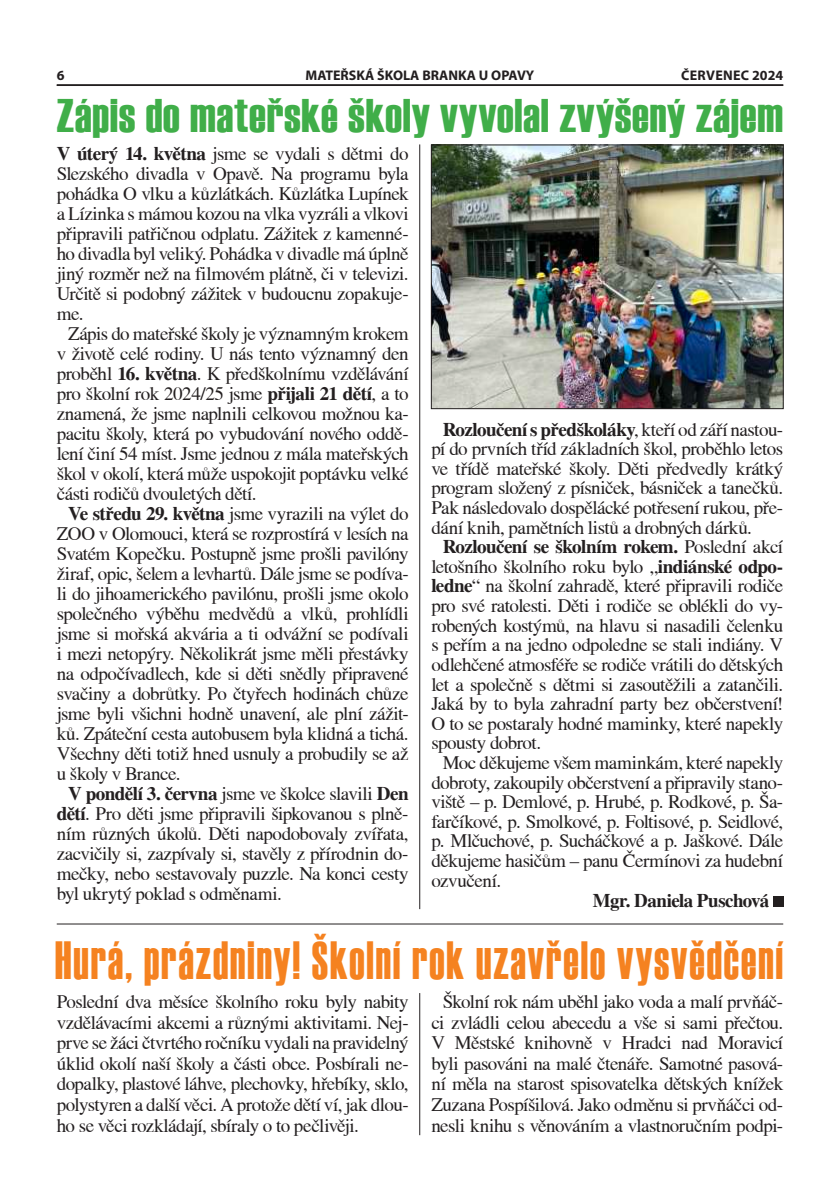
<style>
.page{position:relative;width:840px;height:1191px;background:#fff}
.page>*{position:absolute;margin:0;border:0;box-sizing:border-box;transform-origin:0 0}
.t1{font:53.6px "Haettenschweiler";letter-spacing:.045em;color:#f58220;scale:.8 1}
.t2{font:47px "Haettenschweiler";letter-spacing:.015em;color:#40ae49}
.t3{font:19px/20.6px "Toronto";letter-spacing:-.025em;color:#231f20;text-align:justify}
.t4{font:700 19px "Toronto";letter-spacing:-.025em;color:#231f20}
.t5{font:700 14px "Myriad Pro";color:#231f20}
.t6{font:700 14px "Myriad Pro";letter-spacing:.02em;color:#231f20}
.s1{font-weight:700}
.s2{font-weight:400}
</style>
<div class="page">
<hr style="left:57px;top:85px;width:725px;height:1px;background:#231f20">
<div style="left:772px;top:896px;width:10px;height:10px;background:#231f20"></div>
<hr style="left:57px;top:84px;width:725px;height:1px;background:#231f20">
<hr style="left:419px;top:144px;width:1px;height:765px;background:#231f20">
<hr style="left:57px;top:923px;width:725px;height:1px;background:#231f20">
<hr style="left:419px;top:993px;width:1px;height:142px;background:#231f20">
<img style="left:432px;top:146px;width:349px;height:261px">
<div style="left:430px;top:144px;width:353px;height:265px;border:1px solid #231f20"></div>
<p class="t5" style="left:305px;top:67px;width:230px">MATEŘSKÁ ŠKOLA BRANKA U OPAVY</p>
<h2 class="t2" style="left:57px;top:84px;width:727px">Zápis do mateřské školy vyvolal zvýšený zájem</h2>
<p class="t5" style="left:57px;top:68px;width:9px">6</p>
<p class="t6" style="left:680px;top:67px;width:103px">ČERVENEC 2024</p>
<p class="t3" style="left:57px;top:143px;width:353px"><span class="s1">V úterý 14. května</span> jsme se vydali s dětmi do</p>
<p class="t3" style="left:57px;top:163px;width:353px">Slezského divadla v Opavě. Na programu byla</p>
<p class="t3" style="left:57px;top:183px;width:353px">pohádka O vlku a kůzlátkách. Kůzlátka Lupínek</p>
<p class="t3" style="left:57px;top:203px;width:353px">a Lízinka s mámou kozou na vlka vyzráli a vlkovi</p>
<p class="t3" style="left:57px;top:223px;width:353px">připravili patřičnou odplatu. Zážitek z kamenné-</p>
<p class="t3" style="left:57px;top:243px;width:353px">ho divadla byl veliký. Pohádka v divadle má úplně</p>
<p class="t3" style="left:57px;top:263px;width:353px">jiný rozměr než na filmovém plátně, či v televizi.</p>
<p class="t3" style="left:57px;top:283px;width:353px">Určitě si podobný zážitek v budoucnu zopakuje-</p>
<p class="t3" style="left:57px;top:303px;width:28px">me.</p>
<p class="t3" style="left:68px;top:323px;width:342px">Zápis do mateřské školy je významným krokem</p>
<p class="t3" style="left:57px;top:343px;width:353px">v životě celé rodiny. U nás tento významný den</p>
<p class="t3" style="left:57px;top:363px;width:353px">proběhl <span class="s1">16. května</span>. K předškolnímu vzdělávání</p>
<p class="t3" style="left:57px;top:383px;width:353px">pro školní rok 2024/25 jsme <span class="s1">přijali 21 dětí</span>, a to</p>
<p class="t3" style="left:57px;top:403px;width:353px">znamená, že jsme naplnili celkovou možnou ka-</p>
<p class="t3" style="left:57px;top:423px;width:353px">pacitu školy, která po vybudování nového oddě-</p>
<p class="t3" style="left:57px;top:443px;width:353px">lení činí 54 míst. Jsme jednou z mála mateřských</p>
<p class="t3" style="left:57px;top:463px;width:353px">škol v okolí, která může uspokojit poptávku velké</p>
<p class="t3" style="left:57px;top:483px;width:201px">části rodičů dvouletých dětí.</p>
<p class="t3" style="left:68px;top:503px;width:342px"><span class="s1">Ve středu 29. května</span> jsme vyrazili na výlet do</p>
<p class="t3" style="left:57px;top:523px;width:353px">ZOO v Olomouci, která se rozprostírá v lesích na</p>
<p class="t3" style="left:57px;top:543px;width:353px">Svatém Kopečku. Postupně jsme prošli pavilóny</p>
<p class="t3" style="left:57px;top:563px;width:353px">žiraf, opic, šelem a levhartů. Dále jsme se podíva-</p>
<p class="t3" style="left:57px;top:583px;width:353px">li do jihoamerického pavilónu, prošli jsme okolo</p>
<p class="t3" style="left:57px;top:603px;width:353px">společného výběhu medvědů a vlků, prohlídli</p>
<p class="t3" style="left:57px;top:623px;width:353px">jsme si mořská akvária a ti odvážní se podívali</p>
<p class="t3" style="left:57px;top:643px;width:353px">i mezi netopýry. Několikrát jsme měli přestávky</p>
<p class="t3" style="left:57px;top:663px;width:353px">na odpočívadlech, kde si děti snědly připravené</p>
<p class="t3" style="left:57px;top:683px;width:353px">svačiny a dobrůtky. Po čtyřech hodinách chůze</p>
<p class="t3" style="left:57px;top:703px;width:353px">jsme byli všichni hodně unavení, ale plní zážit-</p>
<p class="t3" style="left:57px;top:723px;width:353px">ků. Zpáteční cesta autobusem byla klidná a tichá.</p>
<p class="t3" style="left:57px;top:743px;width:353px">Všechny děti totiž hned usnuly a probudily se až</p>
<p class="t3" style="left:57px;top:763px;width:125px">u školy v Brance.</p>
<p class="t4" style="left:68px;top:783px;width:342px">V pondělí 3. června <span class="s2">jsme ve školce slavili</span> Den</p>
<p class="t3" style="left:57px;top:803px;width:353px"><span class="s1">dětí</span>. Pro děti jsme připravili šipkovanou s plně-</p>
<p class="t3" style="left:57px;top:823px;width:353px">ním různých úkolů. Děti napodobovaly zvířata,</p>
<p class="t3" style="left:57px;top:843px;width:353px">zacvičily si, zazpívaly si, stavěly z přírodnin do-</p>
<p class="t3" style="left:57px;top:863px;width:353px">mečky, nebo sestavovaly puzzle. Na konci cesty</p>
<p class="t3" style="left:57px;top:883px;width:226px">byl ukrytý poklad s odměnami.</p>
<p class="t4" style="left:442px;top:418px;width:342px">Rozloučení s předškoláky<span class="s2">, kteří od září nastou-</span></p>
<p class="t3" style="left:431px;top:438px;width:353px">pí do prvních tříd základních škol, proběhlo letos</p>
<p class="t3" style="left:431px;top:458px;width:353px">ve třídě mateřské školy. Děti předvedly krátký</p>
<p class="t3" style="left:431px;top:478px;width:353px">program složený z písniček, básniček a tanečků.</p>
<p class="t3" style="left:431px;top:497px;width:353px">Pak následovalo dospělácké potřesení rukou, pře-</p>
<p class="t3" style="left:431px;top:517px;width:322px">dání knih, pamětních listů a drobných dárků.</p>
<p class="t4" style="left:442px;top:536px;width:342px">Rozloučení se školním rokem. <span class="s2">Poslední akcí</span></p>
<p class="t3" style="left:431px;top:556px;width:353px">letošního školního roku bylo „<span class="s1">indiánské odpo-</span></p>
<p class="t3" style="left:431px;top:576px;width:353px"><span class="s1">ledne</span>“ na školní zahradě, které připravili rodiče</p>
<p class="t3" style="left:431px;top:595px;width:353px">pro své ratolesti. Děti i rodiče se oblékli do vy-</p>
<p class="t3" style="left:431px;top:615px;width:353px">robených kostýmů, na hlavu si nasadili čelenku</p>
<p class="t3" style="left:431px;top:634px;width:353px">s peřím a na jedno odpoledne se stali indiány. V</p>
<p class="t3" style="left:431px;top:654px;width:353px">odlehčené atmosféře se rodiče vrátili do dětských</p>
<p class="t3" style="left:431px;top:674px;width:353px">let a společně s dětmi si zasoutěžili a zatančili.</p>
<p class="t3" style="left:431px;top:693px;width:353px">Jaká by to byla zahradní party bez občerstvení!</p>
<p class="t3" style="left:431px;top:713px;width:353px">O to se postaraly hodné maminky, které napekly</p>
<p class="t3" style="left:431px;top:732px;width:111px">spousty dobrot.</p>
<p class="t3" style="left:442px;top:752px;width:342px">Moc děkujeme všem maminkám, které napekly</p>
<p class="t3" style="left:431px;top:772px;width:353px">dobroty, zakoupily občerstvení a připravily stano-</p>
<p class="t3" style="left:431px;top:791px;width:353px">viště – p. Demlové, p. Hrubé, p. Rodkové, p. Ša-</p>
<p class="t3" style="left:431px;top:811px;width:353px">farčíkové, p. Smolkové, p. Foltisové, p. Seidlové,</p>
<p class="t3" style="left:431px;top:830px;width:353px">p. Mlčuchové, p. Sucháčkové a p. Jaškové. Dále</p>
<p class="t3" style="left:431px;top:850px;width:353px">děkujeme hasičům – panu Čermínovi za hudební</p>
<p class="t3" style="left:431px;top:870px;width:71px">ozvučení.</p>
<p class="t4" style="left:592px;top:889px;width:178px">Mgr. Daniela Puschová</p>
<h1 class="t1" style="left:55px;top:924px;width:910px">Hurá, prázdniny! Školní rok uzavřelo vysvědčení</h1>
<p class="t3" style="left:57px;top:991px;width:353px">Poslední dva měsíce školního roku byly nabity vzdělávacími akcemi a různými aktivitami. Nej&shy;prve se žáci čtvrtého ročníku vydali na pravidelný úklid okolí naší školy a části obce. Posbírali ne&shy;dopalky, plastové láhve, plechovky, hřebíky, sklo, polystyren a další věci. A protože dětí ví, jak dlou&shy;ho se věci rozkládají, sbíraly o to pečlivěji.</p>
<p class="t3" style="left:431px;top:991px;width:353px;text-align:center">Školní rok nám uběhl jako voda a malí prvňáč&shy;ci zvládli celou abecedu a vše si sami přečtou.<br>V Městské knihovně v Hradci nad Moravicí byli pasováni na malé čtenáře. Samotné pasová&shy;ní měla na starost spisovatelka dětských knížek Zuzana Pospíšilová. Jako odměnu si prvňáčci od&shy;nesli knihu s věnováním a vlastnoručním podpi-</p>
</div>
